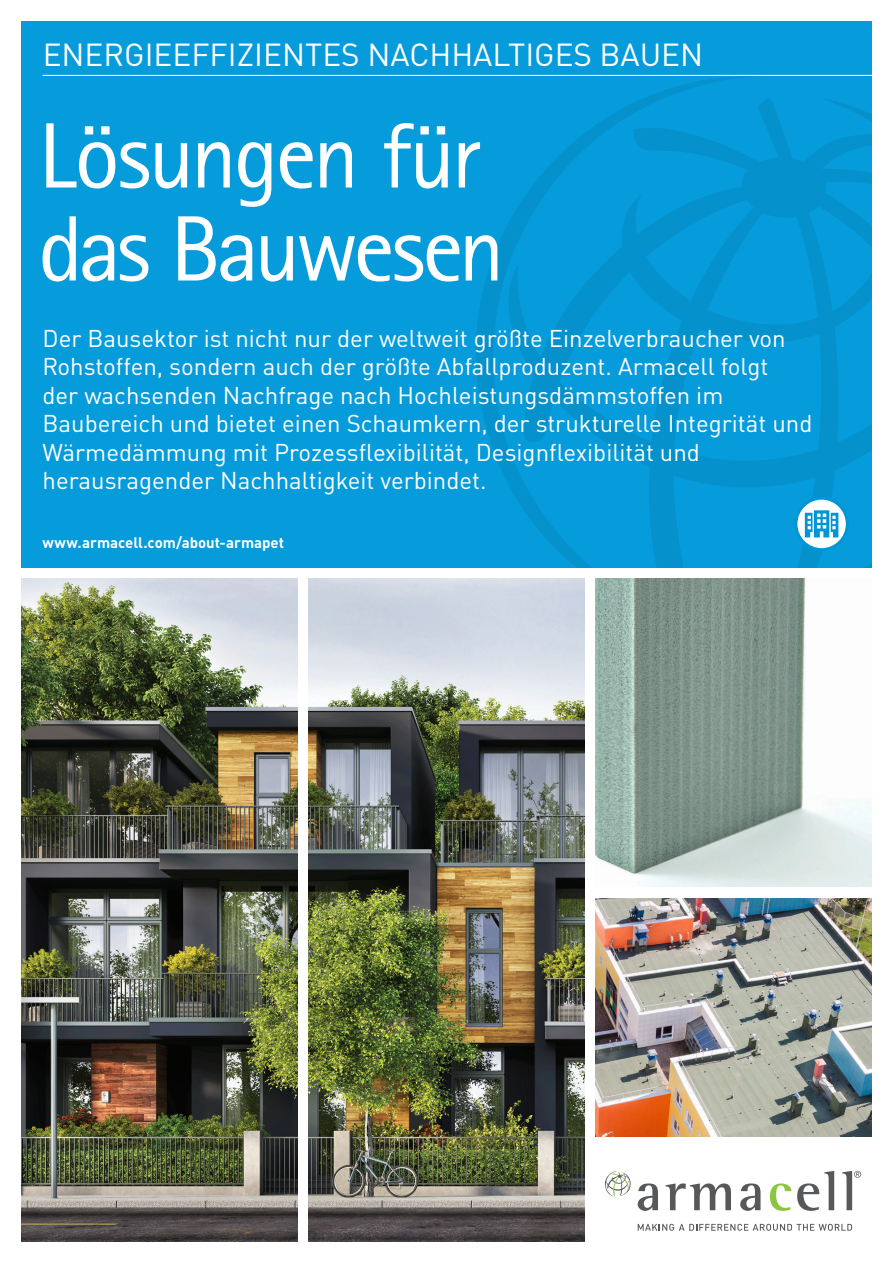
<style>
.page{position:relative;width:893px;height:1263px;background:#fff}
.page>*{position:absolute;margin:0;border:0;box-sizing:border-box;transform-origin:0 0}
.t1{font:93px/93px "Rotis Sans Serif Std";letter-spacing:-.04em;color:#fff}
._01_HL_25_30_white{font:31.5px "DIN Pro";color:#fff}
.t2{font:24px/28.5px "DIN Pro";color:#fff}
._04_Copy_10_14_white{font:700 15px "DIN Pro";color:#fff}
</style>
<div class="page">
<img style="left:308px;top:578px;width:277px;height:664px">
<img style="left:21px;top:578px;width:277px;height:664px">
<img style="left:595px;top:898px;width:277px;height:238px">
<img style="left:595px;top:578px;width:277px;height:309px">
<svg style="left:638px;top:1183px;width:20px;height:28px"></svg>
<svg style="left:665px;top:1183px;width:66px;height:27px"></svg>
<svg style="left:740px;top:1183px;width:20px;height:28px"></svg>
<svg style="left:770px;top:1183px;width:21px;height:28px"></svg>
<svg style="left:797px;top:1171px;width:37px;height:40px"></svg>
<svg style="left:842px;top:1171px;width:19px;height:39px"></svg>
<svg style="left:605px;top:1171px;width:26px;height:26px"></svg>
<svg style="left:638px;top:1224px;width:214px;height:7px"></svg>
<div style="left:21px;top:21px;width:851px;height:547px;background:#069bda"></div>
<svg style="left:474px;top:74px;width:290px;height:384px"></svg>
<svg style="left:497px;top:96px;width:375px;height:472px"></svg>
<hr style="left:43px;top:75px;width:850px;height:1px;background:#fff">
<svg style="left:794px;top:497px;width:55px;height:54px"></svg>
<p class="_01_HL_25_30_white" style="left:43px;top:30px;width:662px">ENERGIEEFFIZIENTES NACHHALTIGES BAUEN</p>
<p class="t1" style="left:38px;top:109px;width:468px">Lösungen für das Bauwesen</p>
<p class="t2" style="left:43px;top:322px;width:745px">Der Bausektor ist nicht nur der weltweit größte Einzelverbraucher von</p>
<p class="t2" style="left:43px;top:350px;width:727px">Rohstoffen, sondern auch der größte Abfallproduzent. Armacell folgt</p>
<p class="t2" style="left:43px;top:379px;width:682px">der wachsenden Nachfrage nach Hochleistungsdämmstoffen im</p>
<p class="t2" style="left:43px;top:407px;width:771px">Baubereich und bietet einen Schaumkern, der strukturelle Integrität und<br>Wärmedämmung mit Prozessflexibilität, Designflexibilität und</p>
<p class="t2" style="left:43px;top:464px;width:446px">herausragender Nachhaltigkeit verbindet.</p>
<p class="_04_Copy_10_14_white" style="left:43px;top:530px;width:243px">www.armacell.com/about-armapet</p>
</div>
